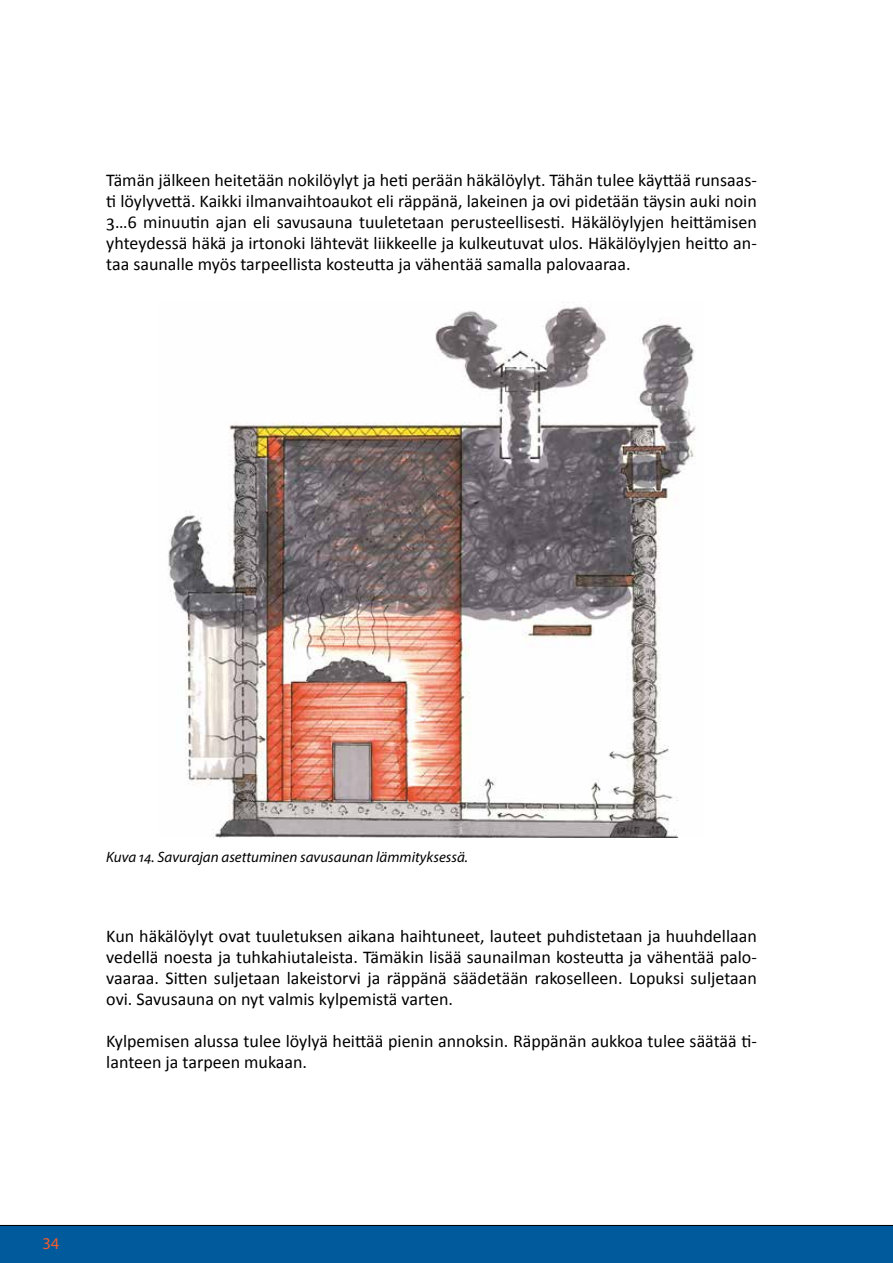
<style>
.page{position:relative;width:893px;height:1263px;background:#fff}
.page>*{position:absolute;margin:0;border:0;box-sizing:border-box;transform-origin:0 0}
.t1{font:18px/21px "Calibri";color:#000;text-align:justify}
.t2{font:16.5px "Myriad Pro";color:#f15d2f}
.t3{font:italic 15px "Myriad Pro";color:#000}
</style>
<div class="page">
<img style="left:168px;top:302px;width:528px;height:535px">
<div style="left:0;top:1225px;width:893px;height:38px;background:#005a9c"></div>
<p class="t1" style="left:106px;top:170px;width:652px">Tämän jälkeen heitetään nokilöylyt ja heti perään häkälöylyt. Tähän tulee käyttää runsaas&shy;ti löylyvettä. Kaikki ilmanvaihtoaukot eli räppänä, lakeinen ja ovi pidetään täysin auki noin 3…6 minuutin ajan eli savusauna tuuletetaan perusteellisesti. Häkälöylyjen heittämisen yhteydessä häkä ja irtonoki lähtevät liikkeelle ja kulkeutuvat ulos. Häkälöylyjen heitto an&shy;taa saunalle myös tarpeellista kosteutta ja vähentää samalla palovaaraa.</p>
<p class="t3" style="left:106px;top:848px;width:363px">Kuva 14. Savurajan asettuminen savusaunan lämmityksessä.</p>
<p class="t1" style="left:106px;top:926px;width:652px">Kun häkälöylyt ovat tuuletuksen aikana haihtuneet, lauteet puhdistetaan ja huuhdellaan vedellä noesta ja tuhkahiutaleista. Tämäkin lisää saunailman kosteutta ja vähentää palo&shy;vaaraa. Sitten suljetaan lakeistorvi ja räppänä säädetään rakoselleen. Lopuksi suljetaan ovi. Savusauna on nyt valmis kylpemistä varten.</p>
<p class="t1" style="left:106px;top:1031px;width:652px">Kylpemisen alussa tulee löylyä heittää pienin annoksin. Räppänän aukkoa tulee säätää ti&shy;lanteen ja tarpeen mukaan.</p>
<p class="t2" style="left:43px;top:1233px;width:18px">34</p>
</div>
